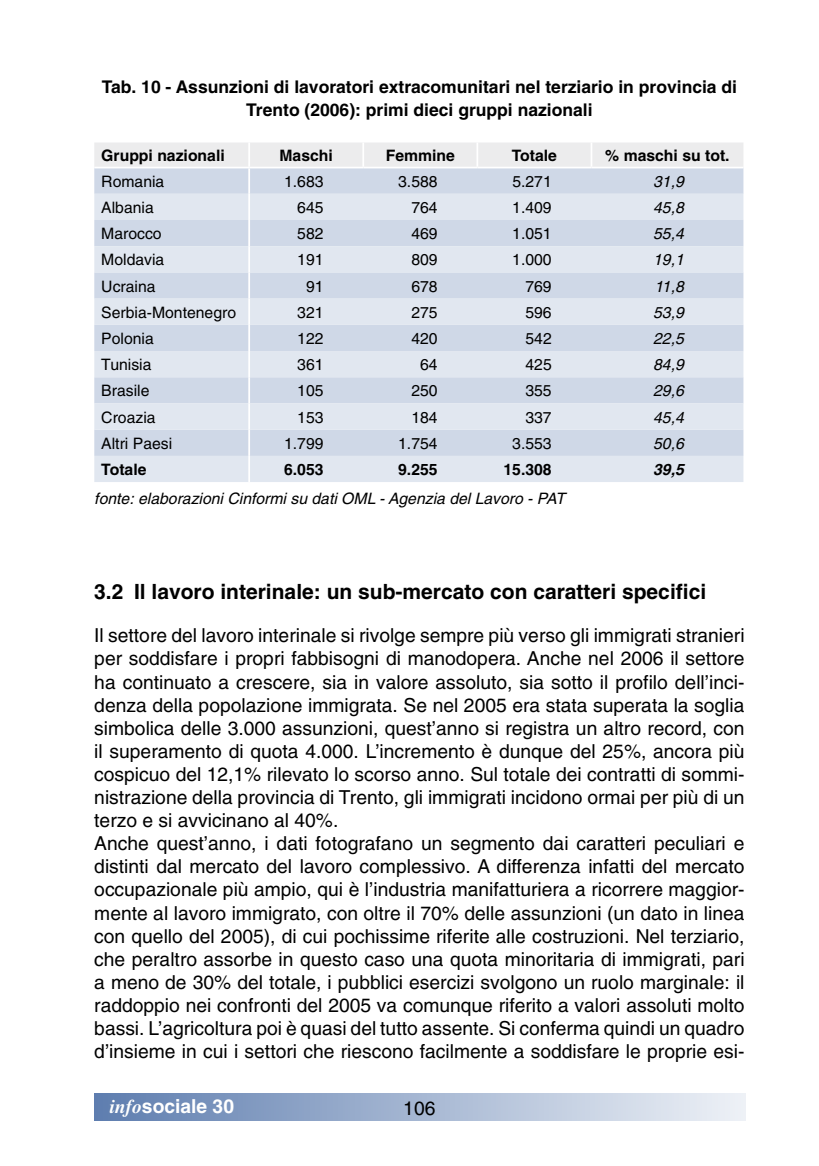
<style>
.page{position:relative;width:819px;height:1166px;background:#fff}
.page>*{position:absolute;margin:0;border:0;box-sizing:border-box;transform-origin:0 0}
.t1{font:700 21px "Helvetica";color:#000}
.t2{font:19.25px/23.1px "Helvetica";color:#000}
.t3{font:700 19.25px "Helvetica";color:#fff}
.t4{font:700 17.5px/22.8px "Helvetica";color:#000;text-align:center}
.t5{font:15.75px "Helvetica";color:#000}
.t6{font:italic 15.75px "Helvetica";color:#000}
.t7{font:700 15.75px "Helvetica";color:#000}
.t8{font:italic 700 15.75px "Helvetica";color:#000}
.s1{font-family:"Times";font-style:italic}
</style>
<div class="page">
<div style="left:95px;top:1094px;width:650px;height:26px;background:linear-gradient(to right,#5e7daf,#eef1f6)"></div>
<div style="left:94px;top:143px;width:649px;height:24px;background:#ececed"></div>
<svg style="left:94px;top:168px;width:649px;height:26px;background:#d0d9e7"></svg>
<svg style="left:94px;top:194px;width:649px;height:288px;background:#d9e0ec"></svg>
<hr style="left:248px;top:142px;width:2px;height:25px;background:#fff">
<hr style="left:248px;top:168px;width:2px;height:26px;background:#fff">
<hr style="left:248px;top:194px;width:2px;height:26px;background:#fff">
<hr style="left:248px;top:220px;width:2px;height:26px;background:#fff">
<hr style="left:248px;top:246px;width:2px;height:26px;background:#fff">
<hr style="left:248px;top:272px;width:2px;height:27px;background:#fff">
<hr style="left:248px;top:299px;width:2px;height:26px;background:#fff">
<hr style="left:248px;top:325px;width:2px;height:26px;background:#fff">
<hr style="left:248px;top:351px;width:2px;height:26px;background:#fff">
<hr style="left:248px;top:377px;width:2px;height:26px;background:#fff">
<hr style="left:248px;top:403px;width:2px;height:27px;background:#fff">
<hr style="left:248px;top:430px;width:2px;height:26px;background:#fff">
<hr style="left:248px;top:456px;width:2px;height:26px;background:#fff">
<hr style="left:362px;top:142px;width:2px;height:25px;background:#fff">
<hr style="left:476px;top:142px;width:2px;height:25px;background:#fff">
<hr style="left:590px;top:142px;width:2px;height:25px;background:#fff">
<p class="t4" style="left:102px;top:75px;width:637px">Tab. 10 - Assunzioni di lavoratori extracomunitari nel terziario in provincia di<br>Trento (2006): primi dieci gruppi nazionali</p>
<p class="t7" style="left:101px;top:146px;width:125px">Gruppi nazionali</p>
<p class="t7" style="left:279px;top:146px;width:55px">Maschi</p>
<p class="t7" style="left:386px;top:146px;width:71px">Femmine</p>
<p class="t7" style="left:511px;top:146px;width:47px">Totale</p>
<p class="t7" style="left:605px;top:146px;width:126px">% maschi su tot.</p>
<p class="t5" style="left:101px;top:172px;width:65px">Romania</p>
<p class="t5" style="left:284px;top:172px;width:41px">1.683</p>
<p class="t5" style="left:398px;top:172px;width:41px">3.588</p>
<p class="t5" style="left:512px;top:172px;width:41px">5.271</p>
<p class="t6" style="left:653px;top:172px;width:32px">31,9</p>
<p class="t5" style="left:101px;top:198px;width:54px">Albania</p>
<p class="t5" style="left:297px;top:198px;width:28px">645</p>
<p class="t5" style="left:411px;top:198px;width:28px">764</p>
<p class="t5" style="left:512px;top:198px;width:41px">1.409</p>
<p class="t6" style="left:653px;top:198px;width:32px">45,8</p>
<p class="t5" style="left:101px;top:224px;width:62px">Marocco</p>
<p class="t5" style="left:297px;top:224px;width:27px">582</p>
<p class="t5" style="left:411px;top:224px;width:28px">469</p>
<p class="t5" style="left:512px;top:224px;width:41px">1.051</p>
<p class="t6" style="left:653px;top:224px;width:32px">55,4</p>
<p class="t5" style="left:101px;top:251px;width:65px">Moldavia</p>
<p class="t5" style="left:297px;top:251px;width:28px">191</p>
<p class="t5" style="left:411px;top:251px;width:28px">809</p>
<p class="t5" style="left:512px;top:251px;width:41px">1.000</p>
<p class="t6" style="left:653px;top:251px;width:32px">19,1</p>
<p class="t5" style="left:101px;top:277px;width:56px">Ucraina</p>
<p class="t5" style="left:306px;top:277px;width:19px">91</p>
<p class="t5" style="left:411px;top:277px;width:28px">678</p>
<p class="t5" style="left:525px;top:277px;width:28px">769</p>
<p class="t6" style="left:654px;top:277px;width:31px">11,8</p>
<p class="t5" style="left:101px;top:303px;width:136px">Serbia-Montenegro</p>
<p class="t5" style="left:297px;top:303px;width:28px">321</p>
<p class="t5" style="left:411px;top:303px;width:28px">275</p>
<p class="t5" style="left:525px;top:303px;width:28px">596</p>
<p class="t6" style="left:653px;top:303px;width:32px">53,9</p>
<p class="t5" style="left:101px;top:329px;width:54px">Polonia</p>
<p class="t5" style="left:297px;top:329px;width:18px">122</p>
<p class="t5" style="left:411px;top:329px;width:28px">420</p>
<p class="t5" style="left:525px;top:329px;width:27px">542</p>
<p class="t6" style="left:653px;top:329px;width:32px">22,5</p>
<p class="t5" style="left:101px;top:356px;width:52px">Tunisia</p>
<p class="t5" style="left:297px;top:356px;width:28px">361</p>
<p class="t5" style="left:420px;top:356px;width:19px">64</p>
<p class="t5" style="left:525px;top:356px;width:28px">425</p>
<p class="t6" style="left:653px;top:356px;width:32px">84,9</p>
<p class="t5" style="left:101px;top:382px;width:50px">Brasile</p>
<p class="t5" style="left:297px;top:382px;width:28px">105</p>
<p class="t5" style="left:411px;top:382px;width:28px">250</p>
<p class="t5" style="left:525px;top:382px;width:28px">355</p>
<p class="t6" style="left:653px;top:382px;width:32px">29,6</p>
<p class="t5" style="left:101px;top:408px;width:56px">Croazia</p>
<p class="t5" style="left:297px;top:408px;width:28px">153</p>
<p class="t5" style="left:411px;top:408px;width:28px">184</p>
<p class="t5" style="left:525px;top:408px;width:28px">337</p>
<p class="t6" style="left:653px;top:408px;width:32px">45,4</p>
<p class="t5" style="left:101px;top:434px;width:72px">Altri Paesi</p>
<p class="t5" style="left:284px;top:434px;width:41px">1.799</p>
<p class="t5" style="left:398px;top:434px;width:41px">1.754</p>
<p class="t5" style="left:512px;top:434px;width:41px">3.553</p>
<p class="t6" style="left:653px;top:434px;width:32px">50,6</p>
<p class="t7" style="left:101px;top:460px;width:47px">Totale</p>
<p class="t7" style="left:284px;top:460px;width:41px">6.053</p>
<p class="t7" style="left:398px;top:460px;width:41px">9.255</p>
<p class="t7" style="left:503px;top:460px;width:50px">15.308</p>
<p class="t8" style="left:653px;top:460px;width:32px">39,5</p>
<p class="t6" style="left:94px;top:489px;width:472px">fonte: elaborazioni Cinformi su dati OML - Agenzia del Lavoro - PAT</p>
<p class="t1" style="left:94px;top:579px;width:613px">3.2 Il lavoro interinale: un sub-mercato con caratteri specifici</p>
<p class="t2" style="left:94px;top:624px;width:651px">Il settore del lavoro interinale si rivolge sempre più verso gli immigrati stranieri per soddisfare i propri fabbisogni di manodopera. Anche nel 2006 il settore ha continuato a crescere, sia in valore assoluto, sia sotto il profilo dell’inci&shy;denza della popolazione immigrata. Se nel 2005 era stata superata la soglia simbolica delle 3.000 assunzioni, quest’anno si registra un altro record, con il superamento di quota 4.000. L’incremento è dunque del 25%, ancora più cospicuo del 12,1% rilevato lo scorso anno. Sul totale dei contratti di sommi&shy;nistrazione della provincia di Trento, gli immigrati incidono ormai per più di un terzo e si avvicinano al 40%.<br>Anche quest’anno, i dati fotografano un segmento dai caratteri peculiari e distinti dal mercato del lavoro complessivo. A differenza infatti del mercato occupazionale più ampio, qui è l’industria manifatturiera a ricorrere maggior&shy;mente al lavoro immigrato, con oltre il 70% delle assunzioni (un dato in linea con quello del 2005), di cui pochissime riferite alle costruzioni. Nel terziario, che peraltro assorbe in questo caso una quota minoritaria di immigrati, pari a meno de 30% del totale, i pubblici esercizi svolgono un ruolo marginale: il raddoppio nei confronti del 2005 va comunque riferito a valori assoluti molto bassi. L’agricoltura poi è quasi del tutto assente. Si conferma quindi un quadro d’insieme in cui i settori che riescono facilmente a soddisfare le proprie esi-</p>
<p class="t3" style="left:110px;top:1095px;width:126px"><span class="s1">info</span>sociale 30</p>
<p class="t2" style="left:403px;top:1096px;width:34px">106</p>
</div>
